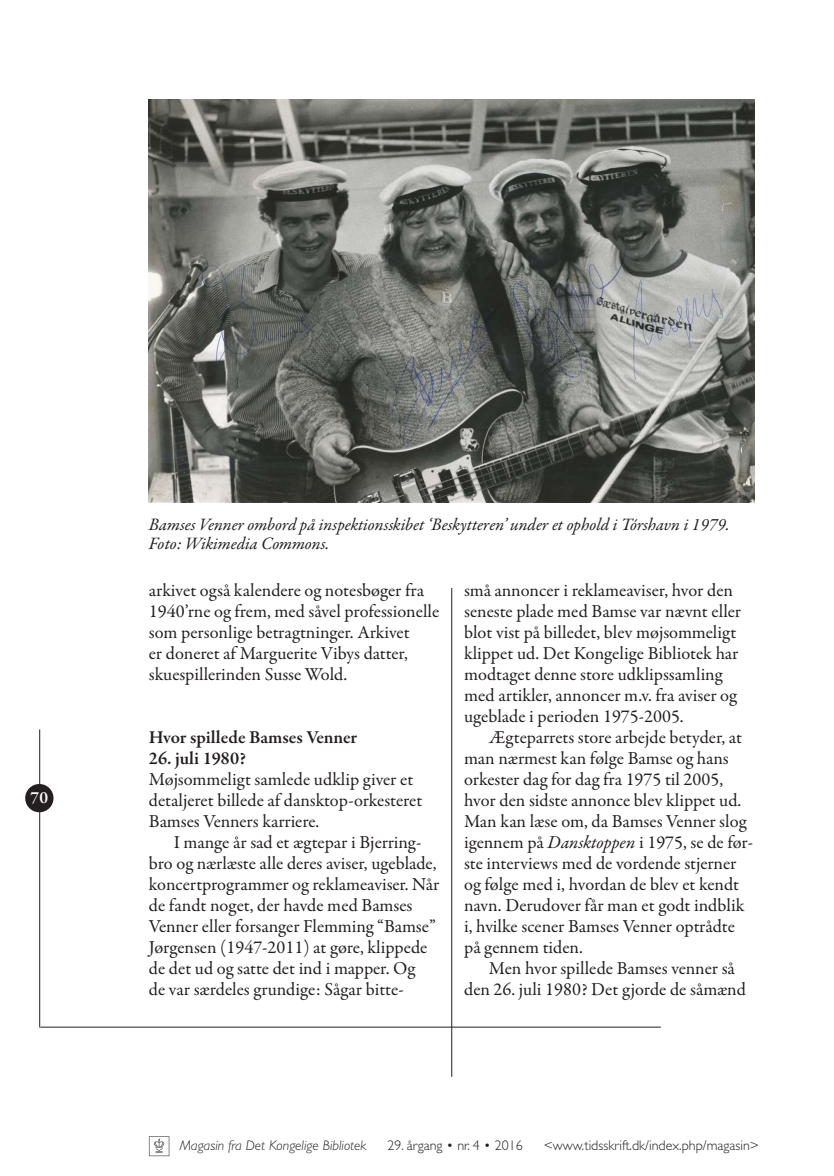
<style>
.page{position:relative;width:834px;height:1176px;background:#fff}
.page>*{position:absolute;margin:0;border:0;box-sizing:border-box;transform-origin:0 0}
.P01_Indrykning{font:18.38px/21px "Garamond Premr Pro";color:#231f20}
.P02_Uden_indrykning{font:18.38px/21px "Garamond Premr Pro";color:#231f20}
.P04_Mellemrubrik{font:600 18.38px "Garamond Premr Pro";color:#231f20}
.P10_Billedtekst{font:italic 17.5px/19.2px "Garamond Premr Pro";letter-spacing:-.005em;color:#231f20}
.t1{font:600 17.5px "Garamond Premr Pro";color:#fff}
.t2{font:300 14px "Gill Sans Std";color:#231f20}
.t3{font:italic 300 14px "Gill Sans Std";color:#231f20}
.s1{font-style:italic}
</style>
<div class="page">
<hr style="left:40px;top:1027px;width:620px;height:1px;background:#231f20">
<hr style="left:39px;top:729px;width:1px;height:298px;background:#231f20">
<hr style="left:451px;top:313px;width:1px;height:763px;background:#231f20">
<div style="left:25px;top:784px;width:28px;height:28px;background:#231f20;border-radius:50%"></div>
<svg style="left:149px;top:1136px;width:20px;height:20px"></svg>
<div style="left:439px;top:99px;width:25px;height:489px;background:#fff"></div>
<img style="left:149px;top:99px;width:605px;height:403px">
<p class="t1" style="left:31px;top:787px;width:19px">70</p>
<p class="P10_Billedtekst" style="left:149px;top:516px;width:582px">Bamses Venner ombord på inspektionsskibet ‘Beskytteren’ under et ophold i Tórshavn i 1979.<br>Foto: Wikimedia Commons.</p>
<p class="P02_Uden_indrykning" style="left:149px;top:580px;width:292px">arkivet også kalendere og notesbøger fra 1940’rne og frem, med såvel professionelle som personlige betragtninger. Arkivet<br>er doneret af Marguerite Vibys datter, skuespillerinden Susse Wold.</p>
<p class="P04_Mellemrubrik" style="left:149px;top:726px;width:210px">Hvor spillede Bamses Venner</p>
<p class="P04_Mellemrubrik" style="left:149px;top:747px;width:99px">26. juli 1980?</p>
<p class="P02_Uden_indrykning" style="left:149px;top:769px;width:275px">Møjsommeligt samlede udklip giver et detaljeret billede af dansktop-orkesteret<br>Bamses Venners karriere.</p>
<p class="P01_Indrykning" style="left:149px;top:832px;width:292px;text-indent:25px">I mange år sad et ægtepar i Bjerring&shy;bro og nærlæste alle deres aviser, ugeblade, koncertprogrammer og reklameaviser. Når de fandt noget, der havde med Bamses Venner eller forsanger Flemming “Bamse” Jørgensen (1947-2011) at gøre, klippede de det ud og satte det ind i mapper. Og<br>de var særdeles grundige: Sågar bitte-</p>
<p class="P01_Indrykning" style="left:464px;top:580px;width:278px">små annoncer i reklameaviser, hvor den seneste plade med Bamse var nævnt eller blot vist på billedet, blev møjsommeligt klippet ud. Det Kongelige Bibliotek har modtaget denne store udklipssamling med artikler, annoncer m.v. fra aviser og ugeblade i perioden 1975-2005.</p>
<p class="P01_Indrykning" style="left:464px;top:727px;width:290px;text-indent:25px">Ægteparrets store arbejde betyder, at man nærmest kan følge Bamse og hans orkester dag for dag fra 1975 til 2005, hvor den sidste annonce blev klippet ud.<br>Man kan læse om, da Bamses Venner slog igennem på <span class="s1">Dansktoppen</span> i 1975, se de før&shy;ste interviews med de vordende stjerner og følge med i, hvordan de blev et kendt navn. Derudover får man et godt indblik i, hvilke scener Bamses Venner optrådte på gennem tiden.</p>
<p class="P01_Indrykning" style="left:464px;top:958px;width:283px;text-indent:25px">Men hvor spillede Bamses venner så den 26. juli 1980? Det gjorde de såmænd</p>
<p class="t3" style="left:180px;top:1138px;width:188px">Magasin fra Det Kongelige Bibliotek</p>
<p class="t2" style="left:387px;top:1138px;width:137px">29. årgang • nr. 4 • 2016</p>
<p class="t2" style="left:543px;top:1138px;width:217px">&lt;www.tidsskrift.dk/index.php/magasin&gt;</p>
</div>
